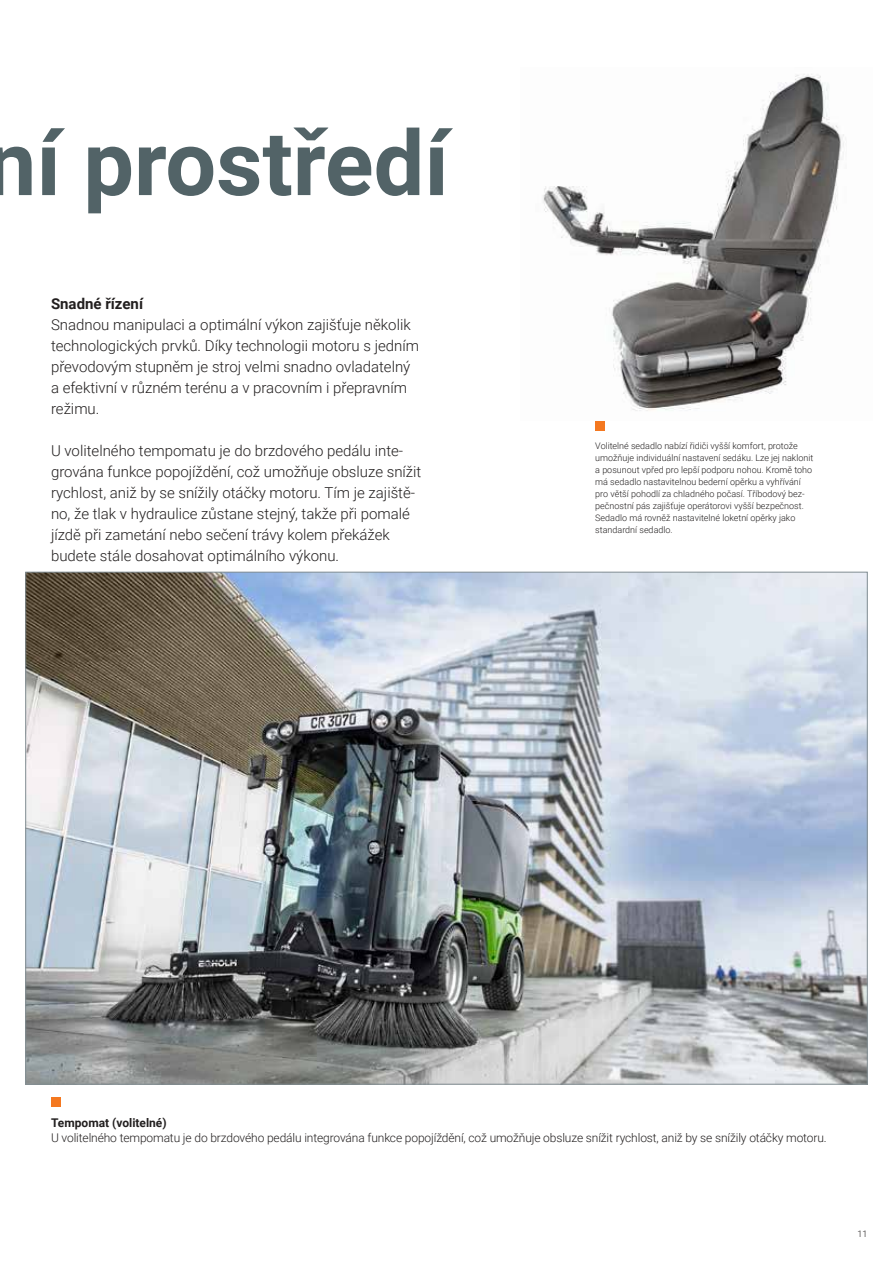
<style>
.page{position:relative;width:893px;height:1263px;background:#fff}
.page>*{position:absolute;margin:0;border:0;box-sizing:border-box;transform-origin:0 0}
.t1{font:700 90px "Roboto";color:#526367}
.t2{font:300 15px/21px "Roboto";color:#221f1f}
.t3{font:700 15px "Roboto";color:#221f1f}
.t4{font:300 12px "Roboto";letter-spacing:-.01em;color:#221f1f}
.t5{font:700 12px "Roboto";color:#221f1f}
.t6{font:300 9px/12px "Roboto";color:#221f1f}
</style>
<div class="page">
<img style="left:28px;top:574px;width:837px;height:508px">
<img style="left:543px;top:74px;width:301px;height:337px">
<div style="left:595px;top:421px;width:10px;height:10px;background:#f47820"></div>
<div style="left:51px;top:1097px;width:10px;height:10px;background:#f47820"></div>
<h1 class="t1" style="left:-14px;top:100px;width:465px">ní prostředí</h1>
<p class="t3" style="left:51px;top:293px;width:94px">Snadné řízení</p>
<p class="t2" style="left:51px;top:313px;width:370px">Snadnou manipulaci a optimální výkon zajišťuje několik technologických prvků. Díky technologii motoru s jedním převodovým stupněm je stroj velmi snadno ovladatelný a efektivní v různém terénu a v pracovním i přepravním režimu.</p>
<p class="t2" style="left:51px;top:439px;width:372px">U volitelného tempomatu je do brzdového pedálu inte&shy;grována funkce popojíždění, což umožňuje obsluze snížit rychlost, aniž by se snížily otáčky motoru. Tím je zajiště&shy;no, že tlak v hydraulice zůstane stejný, takže při pomalé jízdě při zametání nebo sečení trávy kolem překážek budete stále dosahovat optimálního výkonu.</p>
<p class="t6" style="left:595px;top:439px;width:219px">Volitelné sedadlo nabízí řidiči vyšší komfort, protože umožňuje individuální nastavení sedáku. Lze jej naklonit a posunout vpřed pro lepší podporu nohou. Kromě toho má sedadlo nastavitelnou bederní opěrku a vyhřívání pro větší pohodlí za chladného počasí. Tříbodový bez&shy;pečnostní pás zajišťuje operátorovi vyšší bezpečnost.<br>Sedadlo má rovněž nastavitelné loketní opěrky jako standardní sedadlo.</p>
<p class="t5" style="left:51px;top:1115px;width:117px">Tempomat (volitelné)</p>
<p class="t4" style="left:51px;top:1129px;width:777px">U volitelného tempomatu je do brzdového pedálu integrována funkce popojíždění, což umožňuje obsluze snížit rychlost, aniž by se snížily otáčky motoru.</p>
<p class="t6" style="left:857px;top:1228px;width:11px">11</p>
</div>
